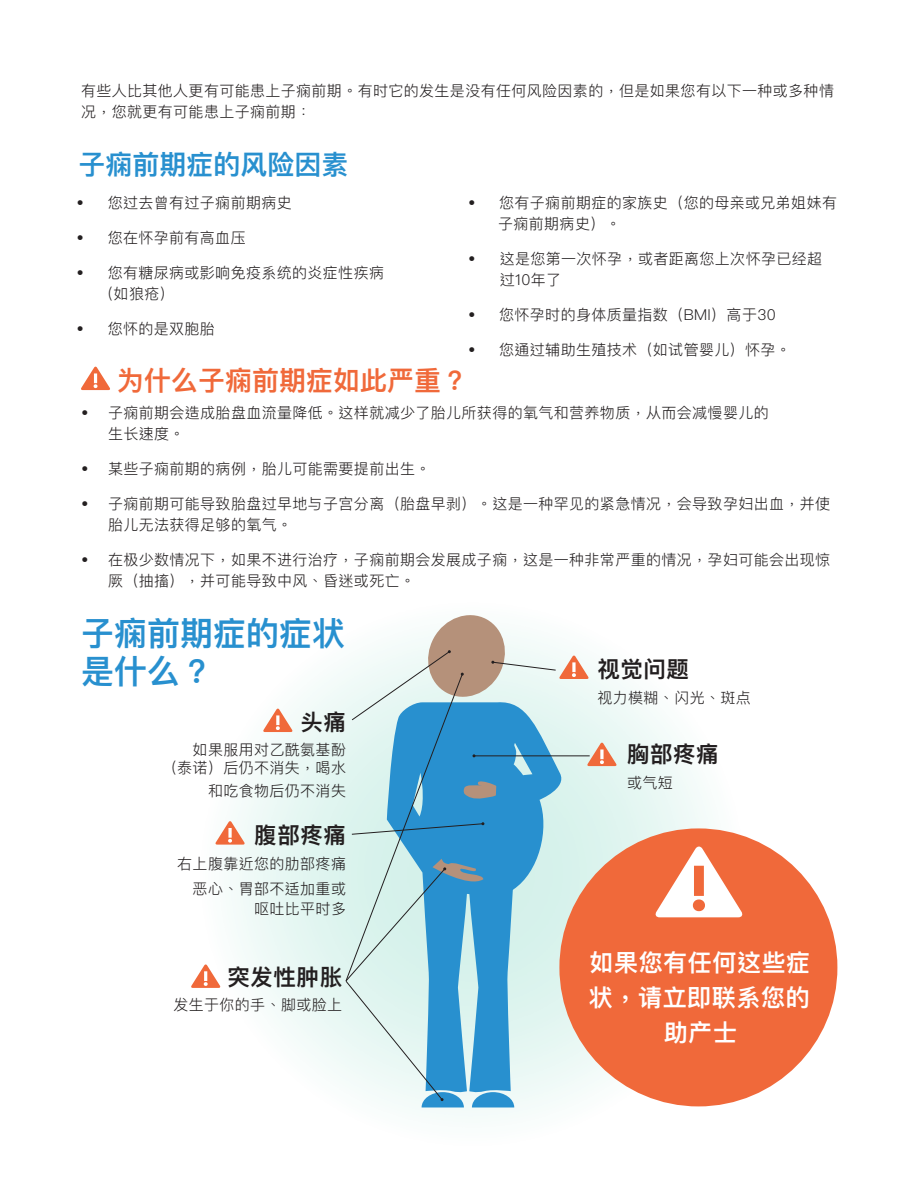
<style>
.page{position:relative;width:918px;height:1188px;background:#fff}
.page>*{position:absolute;margin:0;border:0;box-sizing:border-box;transform-origin:0 0}
.Level_1_heading{font:600 33px/37.5px "Ping Fang HK";color:#2890cf}
.Level_1_heading-2{font:600 27px "Ping Fang HK";color:#f0693a}
.Level_1_heading-3{font:600 27px "Ping Fang HK";color:#2890cf}
.Body_text{font:600 24px/35px "Ping Fang HK";letter-spacing:.025em;color:#fff;text-align:center}
.Body_text-2{font:600 22.5px "Ping Fang HK";letter-spacing:.025em;color:#231f20}
.Body_text-3{font:300 15px/21px "Ping Fang HK";letter-spacing:.025em;color:#231f20}
</style>
<div class="page">
<svg style="left:198px;top:600px;width:549px;height:549px;fill:#f3fbf9"></svg>
<svg style="left:81px;top:366px;width:29px;height:24px"></svg>
<div style="left:559px;top:828px;width:278px;height:278px;background:#f0693a;border-radius:50%"></div>
<svg style="left:191px;top:964px;width:30px;height:24px"></svg>
<svg style="left:263px;top:708px;width:30px;height:24px"></svg>
<svg style="left:215px;top:821px;width:30px;height:24px"></svg>
<svg style="left:345px;top:609px;width:272px;height:498px"></svg>
<svg style="left:655px;top:846px;width:88px;height:71px"></svg>
<p class="Body_text-3" style="left:81px;top:80px;width:755px">有些人比其他人更有可能患上子痫前期。有时它的发生是没有任何风险因素的，但是如果您有以下一种或多种情况，您就更有可能患上子痫前期：</p>
<p class="Level_1_heading-3" style="left:78px;top:148px;width:272px">子痫前期症的风险因素</p>
<p class="Body_text-3" style="left:77px;top:192px;width:217px">• 您过去曾有过子痫前期病史</p>
<p class="Body_text-3" style="left:77px;top:227px;width:171px">• 您在怀孕前有高血压</p>
<p class="Body_text-3" style="left:98px;top:262px;width:287px;text-indent:-22px">• 您有糖尿病或影响免疫系统的炎症性疾病（如狼疮）</p>
<p class="Body_text-3" style="left:77px;top:318px;width:140px">• 您怀的是双胞胎</p>
<p class="Body_text-3" style="left:498px;top:192px;width:340px;text-indent:-30px">• 您有子痫前期症的家族史（您的母亲或兄弟姐妹有子痫前期病史）。</p>
<p class="Body_text-3" style="left:500px;top:248px;width:324px;text-indent:-32px">• 这是您第一次怀孕，或者距离您上次怀孕已经超过10年了</p>
<p class="Body_text-3" style="left:468px;top:304px;width:309px">• 您怀孕时的身体质量指数（BMI）高于30</p>
<p class="Body_text-3" style="left:468px;top:339px;width:324px">• 您通过辅助生殖技术（如试管婴儿）怀孕。</p>
<p class="Level_1_heading-2" style="left:117px;top:364px;width:353px">为什么子痫前期症如此严重？</p>
<p class="Body_text-3" style="left:108px;top:402px;width:662px;text-indent:-27px">• 子痫前期会造成胎盘血流量降低。这样就减少了胎儿所获得的氧气和营养物质，从而会减慢婴儿的生长速度。</p>
<p class="Body_text-3" style="left:81px;top:458px;width:351px">• 某些子痫前期的病例，胎儿可能需要提前出生。</p>
<p class="Body_text-3" style="left:108px;top:493px;width:724px;text-indent:-27px">• 子痫前期可能导致胎盘过早地与子宫分离（胎盘早剥）。这是一种罕见的紧急情况，会导致孕妇出血，并使胎儿无法获得足够的氧气。</p>
<p class="Body_text-3" style="left:108px;top:549px;width:724px;text-indent:-27px">• 在极少数情况下，如果不进行治疗，子痫前期会发展成子痫，这是一种非常严重的情况，孕妇可能会出现惊厥（抽搐），并可能导致中风、昏迷或死亡。</p>
<p class="Level_1_heading" style="left:81px;top:614px;width:265px">子痫前期症的症状是什么？</p>
<p class="Body_text-2" style="left:300px;top:708px;width:47px">头痛</p>
<p class="Body_text-3" style="left:162px;top:741px;width:186px;line-height:18px;text-align:right">如果服用对乙酰氨基酚<br>（泰诺）后仍不消失，喝水</p>
<p class="Body_text-3" style="left:208px;top:780px;width:139px">和吃食物后仍不消失</p>
<p class="Body_text-2" style="left:254px;top:821px;width:93px">腹部疼痛</p>
<p class="Body_text-3" style="left:177px;top:853px;width:170px">右上腹靠近您的肋部疼痛</p>
<p class="Body_text-3" style="left:193px;top:878px;width:155px">恶心、胃部不适加重或</p>
<p class="Body_text-3" style="left:254px;top:898px;width:93px">呕吐比平时多</p>
<p class="Body_text-2" style="left:227px;top:963px;width:116px">突发性肿胀</p>
<p class="Body_text-3" style="left:173px;top:994px;width:170px">发生于你的手、脚或脸上</p>
<p class="Body_text-2" style="left:597px;top:655px;width:93px">视觉问题</p>
<p class="Body_text-3" style="left:597px;top:687px;width:155px">视力模糊、闪光、斑点</p>
<p class="Body_text-2" style="left:627px;top:740px;width:93px">胸部疼痛</p>
<p class="Body_text-3" style="left:627px;top:772px;width:47px">或气短</p>
<p class="Body_text" style="left:589px;top:945px;width:223px">如果您有任何这些症状，请立即联系您的助产士</p>
</div>
